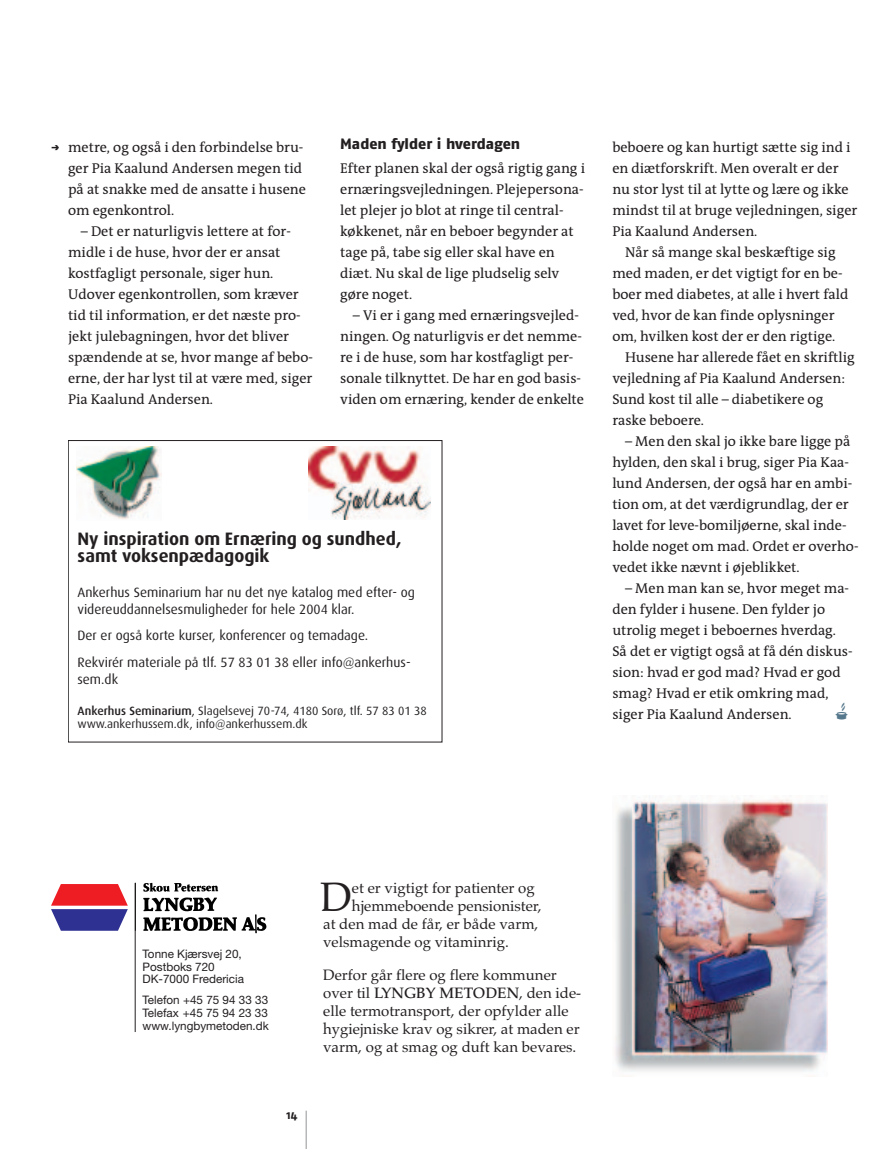
<style>
.page{position:relative;width:893px;height:1149px;background:#fff}
.page>*{position:absolute;margin:0;border:0;box-sizing:border-box;transform-origin:0 0}
.t1{font:40.95px "Palatino Roman+DOJUBN";color:#231f20}
.t2{font:22.5px "Okonoma Logo";color:#56788c}
.t3{font:18px/17.2px "Dax Bold+XMQIRB";color:#231f20}
.t4{font:15px/18px "Palatino Roman+DOJUBN";color:#231f20}
.t5{font:15px "Fago No Exb";letter-spacing:-.005em;color:#231f20}
.t6{font:14.25px/21px "The Antiqua B5";color:#231f20}
.t7{font:13.5px/17.2px "Dax Regular+YKJAVM";color:#231f20}
.t8{font:12px/13.5px "Dax Regular+YKJAVM";color:#231f20}
.t9{font:700 12px "Fago No";color:#231f20}
.t10{font:12px "Fago No Bold Expert";color:#231f20}
.t11{font:11.7px/12.8px "Helvetica Neue+PUQTFG";color:#231f20}
.s1{font-family:"Dax Medium+PAAYXE"}
.s2{font-family:"Palatino Medium+UPMCRC"}
</style>
<div class="page">
<hr style="left:306px;top:1110px;width:1px;height:38px;background:#939598">
<img style="left:615px;top:795px;width:213px;height:277px">
<svg style="left:143px;top:897px;width:123px;height:36px"></svg>
<svg style="left:143px;top:882px;width:75px;height:9px"></svg>
<svg style="left:51px;top:884px;width:77px;height:46px"></svg>
<hr style="left:135px;top:882px;width:1px;height:149px;background:#231f20">
<div style="left:68px;top:440px;width:374px;height:302px;border:1px solid #231f20"></div>
<img style="left:77px;top:446px;width:85px;height:74px">
<img style="left:308px;top:446px;width:123px;height:73px">
<p class="t10" style="left:51px;top:141px;width:10px">t</p>
<p class="t6" style="left:68px;top:138px;width:239px">metre, og også i den forbindelse bru&shy;ger Pia Kaalund Andersen megen tid på at snakke med de ansatte i husene om egenkontrol.</p>
<p class="t6" style="left:68px;top:222px;width:246px;text-indent:13px">– Det er naturligvis lettere at for&shy;midle i de huse, hvor der er ansat kostfagligt personale, siger hun.<br>Udover egenkontrollen, som kræver tid til information, er det næste pro&shy;jekt julebagningen, hvor det bliver spændende at se, hvor mange af bebo&shy;erne, der har lyst til at være med, siger Pia Kaalund Andersen.</p>
<p class="t5" style="left:340px;top:138px;width:182px">Maden fylder i hverdagen</p>
<p class="t6" style="left:340px;top:159px;width:246px">Efter planen skal der også rigtig gang i ernæringsvejledningen. Plejepersona&shy;let plejer jo blot at ringe til central&shy;køkkenet, når en beboer begynder at tage på, tabe sig eller skal have en diæt. Nu skal de lige pludselig selv gøre noget.</p>
<p class="t6" style="left:340px;top:306px;width:245px;text-indent:13px">– Vi er i gang med ernæringsvejled&shy;ningen. Og naturligvis er det nemme&shy;re i de huse, som har kostfagligt per&shy;sonale tilknyttet. De har en god basis&shy;viden om ernæring, kender de enkelte</p>
<p class="t3" style="left:77px;top:531px;width:326px">Ny inspiration om Ernæring og sundhed, samt voksenpædagogik</p>
<p class="t7" style="left:77px;top:584px;width:339px">Ankerhus Seminarium har nu det nye katalog med efter- og videreuddannelsesmuligheder for hele 2004 klar.</p>
<p class="t7" style="left:77px;top:623px;width:335px;line-height:26.2px">Der er også korte kurser, konferencer og temadage.<br>Rekvirér materiale på tlf. 57 83 01 38 eller info@ankerhus-</p>
<p class="t7" style="left:77px;top:671px;width:42px">sem.dk</p>
<p class="t8" style="left:77px;top:704px;width:351px"><span class="s1">Ankerhus Seminarium</span>, Slagelsevej 70-74, 4180 Sorø, tlf. 57 83 01 38 www.ankerhussem.dk, info@ankerhussem.dk</p>
<p class="t6" style="left:612px;top:138px;width:240px">beboere og kan hurtigt sætte sig ind i</p>
<p class="t6" style="left:612px;top:159px;width:228px">en diætforskrift. Men overalt er der</p>
<p class="t6" style="left:612px;top:180px;width:238px">nu stor lyst til at lytte og lære og ikke</p>
<p class="t6" style="left:612px;top:201px;width:246px">mindst til at bruge vejledningen, siger</p>
<p class="t6" style="left:612px;top:222px;width:146px">Pia Kaalund Andersen.</p>
<p class="t6" style="left:625px;top:243px;width:212px">Når så mange skal beskæftige sig</p>
<p class="t6" style="left:612px;top:264px;width:232px">med maden, er det vigtigt for en be-</p>
<p class="t6" style="left:612px;top:285px;width:238px">boer med diabetes, at alle i hvert fald</p>
<p class="t6" style="left:612px;top:306px;width:224px">ved, hvor de kan finde oplysninger</p>
<p class="t6" style="left:612px;top:327px;width:225px">om, hvilken kost der er den rigtige.</p>
<p class="t6" style="left:625px;top:348px;width:231px">Husene har allerede fået en skriftlig</p>
<p class="t6" style="left:612px;top:369px;width:234px">vejledning af Pia Kaalund Andersen:</p>
<p class="t6" style="left:612px;top:390px;width:212px">Sund kost til alle – diabetikere og</p>
<p class="t6" style="left:612px;top:411px;width:93px">raske beboere.</p>
<p class="t6" style="left:612px;top:432px;width:248px;text-indent:13px">– Men den skal jo ikke bare ligge på hylden, den skal i brug, siger Pia Kaa&shy;lund Andersen, der også har en ambi&shy;tion om, at det værdigrundlag, der er lavet for leve-bomiljøerne, skal inde&shy;holde noget om mad. Ordet er overho&shy;vedet ikke nævnt i øjeblikket.</p>
<p class="t6" style="left:612px;top:579px;width:242px;text-indent:13px">– Men man kan se, hvor meget ma&shy;den fylder i husene. Den fylder jo utrolig meget i beboernes hverdag.<br>Så det er vigtigt også at få dén diskus&shy;sion: hvad er god mad? Hvad er god smag? Hvad er etik omkring mad, siger Pia Kaalund Andersen.</p>
<h2 class="t2" style="left:837px;top:698px;width:15px">A</h2>
<p class="t11" style="left:143px;top:946px;width:103px">Tonne Kjærsvej 20,<br>Postboks 720<br>DK-7000 Fredericia</p>
<p class="t11" style="left:143px;top:993px;width:128px;text-align:justify">Telefon +45 75 94 33 33<br>Telefax +45 75 94 23 33 www.lyngbymetoden.dk</p>
<p class="t9" style="left:287px;top:1109px;width:13px">14</p>
<h1 class="t1" style="left:320px;top:872px;width:33px">D</h1>
<p class="t4" style="left:352px;top:878px;width:184px">et er vigtigt for patienter og</p>
<p class="t4" style="left:352px;top:896px;width:191px">hjemmeboende pensionister,</p>
<p class="t4" style="left:323px;top:914px;width:217px">at den mad de får, er både varm,</p>
<p class="t4" style="left:323px;top:932px;width:187px">velsmagende og vitaminrig.</p>
<p class="t4" style="left:323px;top:965px;width:260px">Derfor går flere og flere kommuner over til <span class="s2">LYNGBY METODEN</span>, den ide&shy;elle termotransport, der opfylder alle hygiejniske krav og sikrer, at maden er varm, og at smag og duft kan bevares.</p>
</div>
